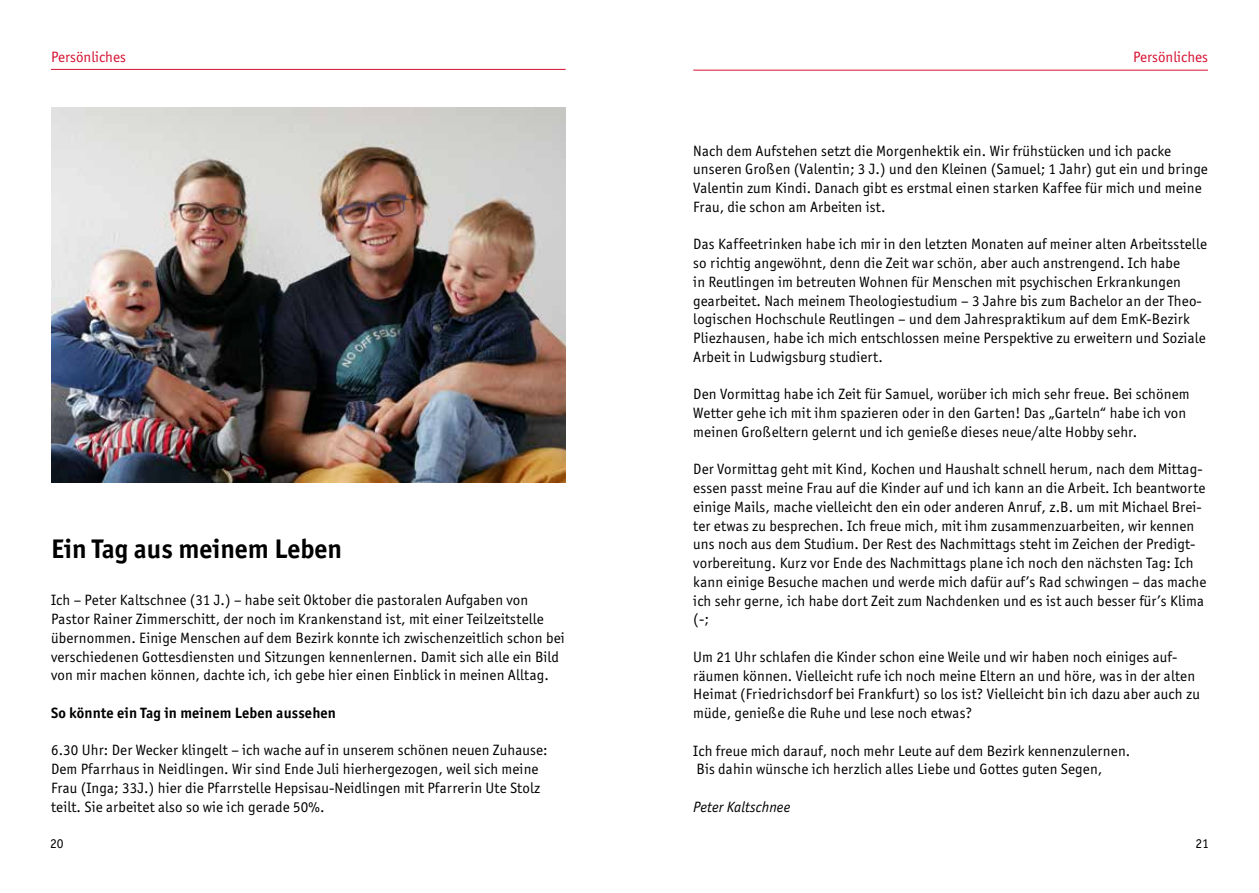
<style>
.page{position:relative;width:1259px;height:893px;background:#fff}
.page>*{position:absolute;margin:0;border:0;box-sizing:border-box;transform-origin:0 0}
.t1{font:700 27px "Officina Sans ITC Std";color:#000}
.t2{font:15px/18.8px "Officina Sans ITC Std";letter-spacing:.01em;color:#000}
.t3{font:700 15px "Officina Sans ITC Std";letter-spacing:.01em;color:#000}
.t4{font:15px "Officina Sans ITC Std";color:#d51130}
.t5{font:italic 15px "Officina Sans ITC Std";letter-spacing:.01em;color:#000}
.t6{font:13.5px "Officina Sans ITC Std";color:#000}
</style>
<div class="page">
<hr style="left:51px;top:69px;width:515px;height:1px;background:#d51130">
<hr style="left:693px;top:70px;width:515px;height:1px;background:#d51130">
<img style="left:51px;top:107px;width:515px;height:375px">
<p class="t4" style="left:51px;top:48px;width:76px">Persönliches</p>
<p class="t4" style="left:1133px;top:48px;width:76px">Persönliches</p>
<h1 class="t1" style="left:51px;top:532px;width:292px">Ein Tag aus meinem Leben</h1>
<p class="t2" style="left:51px;top:591px;width:515px">Ich – Peter Kaltschnee (31 J.) – habe seit Oktober die pastoralen Aufgaben von Pastor Rainer Zimmerschitt, der noch im Krankenstand ist, mit einer Teilzeitstelle übernommen. Einige Menschen auf dem Bezirk konnte ich zwischenzeitlich schon bei verschiedenen Gottesdiensten und Sitzungen kennenlernen. Damit sich alle ein Bild von mir machen können, dachte ich, ich gebe hier einen Einblick in meinen Alltag.</p>
<p class="t3" style="left:51px;top:703px;width:286px">So könnte ein Tag in meinem Leben aussehen</p>
<p class="t2" style="left:51px;top:741px;width:498px">6.30 Uhr: Der Wecker klingelt – ich wache auf in unserem schönen neuen Zuhause:<br>Dem Pfarrhaus in Neidlingen. Wir sind Ende Juli hierhergezogen, weil sich meine Frau (Inga; 33J.) hier die Pfarrstelle Hepsisau-Neidlingen mit Pfarrerin Ute Stolz teilt. Sie arbeitet also so wie ich gerade 50%.</p>
<p class="t2" style="left:693px;top:141px;width:516px">Nach dem Aufstehen setzt die Morgenhektik ein. Wir frühstücken und ich packe unseren Großen (Valentin; 3 J.) und den Kleinen (Samuel; 1 Jahr) gut ein und bringe Valentin zum Kindi. Danach gibt es erstmal einen starken Kaffee für mich und meine Frau, die schon am Arbeiten ist.</p>
<p class="t2" style="left:693px;top:235px;width:515px">Das Kaffeetrinken habe ich mir in den letzten Monaten auf meiner alten Arbeitsstelle so richtig angewöhnt, denn die Zeit war schön, aber auch anstrengend. Ich habe<br>in Reutlingen im betreuten Wohnen für Menschen mit psychischen Erkrankungen gearbeitet. Nach meinem Theologiestudium – 3 Jahre bis zum Bachelor an der Theo&shy;logischen Hochschule Reutlingen – und dem Jahrespraktikum auf dem EmK-Bezirk Pliezhausen, habe ich mich entschlossen meine Perspektive zu erweitern und Soziale Arbeit in Ludwigsburg studiert.</p>
<p class="t2" style="left:693px;top:385px;width:498px">Den Vormittag habe ich Zeit für Samuel, worüber ich mich sehr freue. Bei schönem<br>Wetter gehe ich mit ihm spazieren oder in den Garten! Das „Garteln“ habe ich von meinen Großeltern gelernt und ich genieße dieses neue/alte Hobby sehr.</p>
<p class="t2" style="left:693px;top:460px;width:515px">Der Vormittag geht mit Kind, Kochen und Haushalt schnell herum, nach dem Mittag&shy;essen passt meine Frau auf die Kinder auf und ich kann an die Arbeit. Ich beantworte einige Mails, mache vielleicht den ein oder anderen Anruf, z.B. um mit Michael Brei&shy;ter etwas zu besprechen. Ich freue mich, mit ihm zusammenzuarbeiten, wir kennen uns noch aus dem Studium. Der Rest des Nachmittags steht im Zeichen der Predigt&shy;vorbereitung. Kurz vor Ende des Nachmittags plane ich noch den nächsten Tag: Ich kann einige Besuche machen und werde mich dafür auf’s Rad schwingen – das mache ich sehr gerne, ich habe dort Zeit zum Nachdenken und es ist auch besser für’s Klima (-;</p>
<p class="t2" style="left:693px;top:647px;width:508px">Um 21 Uhr schlafen die Kinder schon eine Weile und wir haben noch einiges auf&shy;räumen können. Vielleicht rufe ich noch meine Eltern an und höre, was in der alten Heimat (Friedrichsdorf bei Frankfurt) so los ist? Vielleicht bin ich dazu aber auch zu müde, genieße die Ruhe und lese noch etwas?</p>
<p class="t2" style="left:693px;top:741px;width:438px">Ich freue mich darauf, noch mehr Leute auf dem Bezirk kennenzulernen.<br>Bis dahin wünsche ich herzlich alles Liebe und Gottes guten Segen,</p>
<p class="t5" style="left:693px;top:798px;width:99px">Peter Kaltschnee</p>
<p class="t6" style="left:50px;top:836px;width:15px">20</p>
<p class="t6" style="left:1195px;top:836px;width:15px">21</p>
</div>
